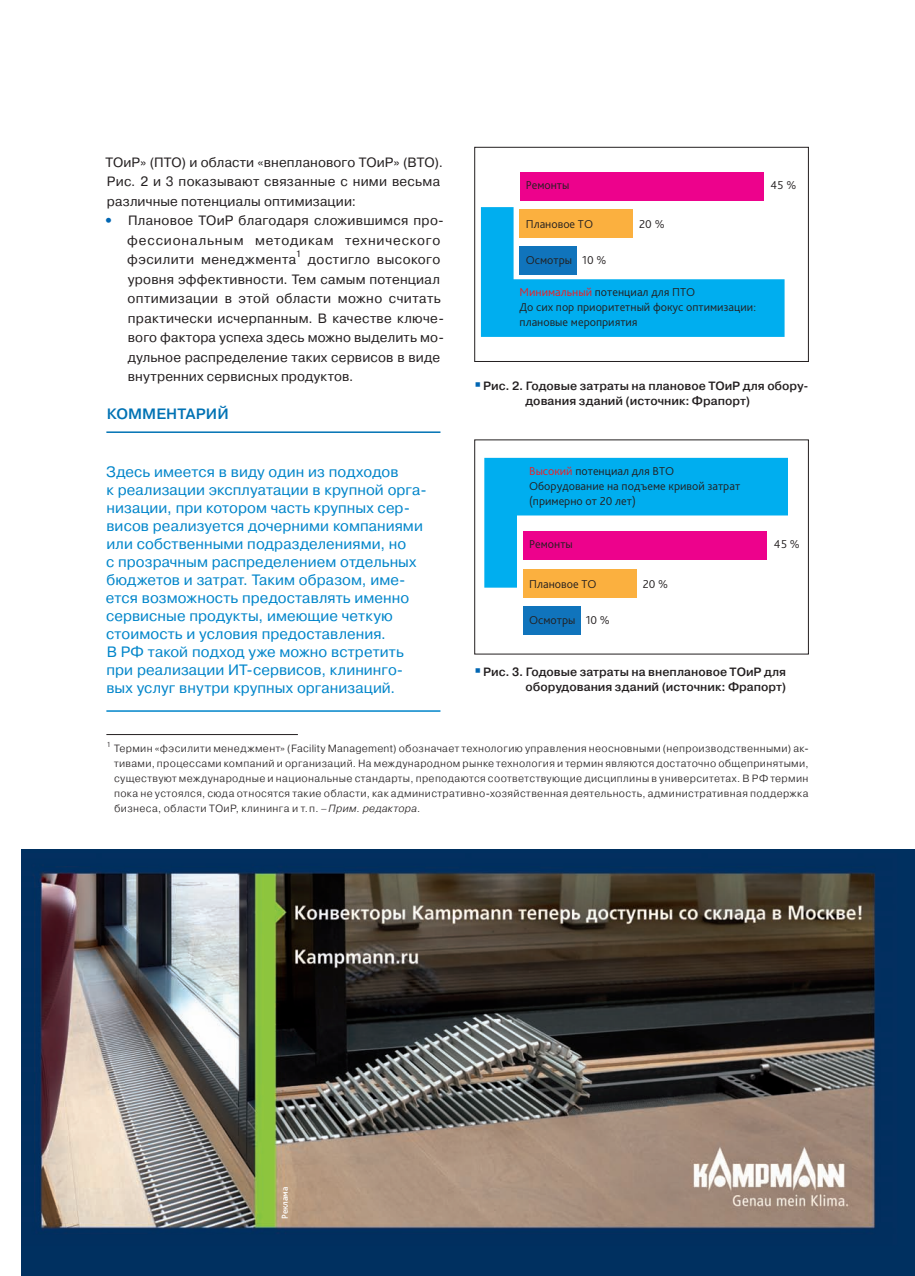
<style>
.page{position:relative;width:915px;height:1276px;background:#fff}
.page>*{position:absolute;margin:0;border:0;box-sizing:border-box;transform-origin:0 0}
.t1{font:15px/18px "Pragmatica";letter-spacing:.005em;color:#0085ca}
.t2{font:500 15px "Pragmatica";letter-spacing:.015em;color:#0072b4}
.t3{font:13.5px/19.5px "Pragmatica";letter-spacing:.02em;color:#231f20}
.t4{font:13.5px/19.5px "Pragmatica";letter-spacing:.04em;color:#231f20}
.t5{font:300 12px/15px "Bliss Pro";color:#231f20}
.t6{font:500 12px/15px "Pragmatica";letter-spacing:.005em;color:#231f20}
.t7{font:300 10.5px/15px "Pragmatica";letter-spacing:.035em;color:#231f20;text-align:justify}
.t8{font:9.45px "Pragmatica";color:#231f20}
.t9{font:500 9px "Bliss Pro";letter-spacing:-.005em;color:#fff}
.t10{font:300 7.35px "Pragmatica";color:#231f20}
.s1{font-weight:800;color:#0166b3}
.s2{color:#ee1d23}
.s3{font-style:italic}
</style>
<div class="page">
<hr style="left:106px;top:431px;width:334px;height:2px;background:#0072b4">
<hr style="left:106px;top:710px;width:334px;height:2px;background:#0085ca">
<div style="left:519px;top:172px;width:244px;height:28px;background:#ed028c"></div>
<svg style="left:480px;top:207px;width:304px;height:130px"></svg>
<div style="left:474px;top:147px;width:334px;height:215px;border:1px solid #231f20"></div>
<div style="left:523px;top:569px;width:113px;height:28px;background:#fbb03f"></div>
<div style="left:523px;top:606px;width:57px;height:28px;background:#1074bc"></div>
<svg style="left:484px;top:458px;width:303px;height:129px"></svg>
<hr style="left:106px;top:734px;width:192px;height:1px;background:#231f20">
<img style="left:21px;top:853px;width:893px;height:423px">
<p class="t3" style="left:105px;top:152px;width:339px">ТОиР» (ПТО) и области «внепланового ТОиР» (ВТО).<br>Рис. 2 и 3 показывают связанные с ними весьма различные потенциалы оптимизации:</p>
<p class="t4" style="left:127px;top:211px;width:318px;text-indent:-23px"><span class="s1">•</span> Плановое ТОиР благодаря сложившимся про&shy;фессиональным методикам технического фэсилити менеджмента</p>
<p class="t8" style="left:295px;top:248px;width:7px">1</p>
<p class="t3" style="left:127px;top:250px;width:318px;text-indent:180px">достигло высокого уровня эффективности. Тем самым потенциал оптимизации в этой области можно считать практически исчерпанным. В качестве ключе&shy;вого фактора успеха здесь можно выделить мо&shy;дульное распределение таких сервисов в виде внутренних сервисных продуктов.</p>
<h1 class="t2" style="left:107px;top:404px;width:123px">Комментарий</h1>
<p class="t1" style="left:106px;top:463px;width:322px">Здесь имеется в виду один из подходов<br>к реализации эксплуатации в крупной орга&shy;низации, при котором часть крупных сер&shy;висов реализуется дочерними компаниями или собственными подразделениями, но<br>с прозрачным распределением отдельных бюджетов и затрат. Таким образом, име&shy;ется возможность предоставлять именно сервисные продукты, имеющие четкую стоимость и условия предоставления.<br>В РФ такой подход уже можно встретить при реализации ИТ-сервисов, клининго&shy;вых услуг внутри крупных организаций.</p>
<p class="t5" style="left:525px;top:177px;width:45px">Ремонты</p>
<p class="t5" style="left:525px;top:217px;width:69px">Плановое ТО</p>
<p class="t5" style="left:525px;top:253px;width:48px">Осмотры</p>
<p class="t5" style="left:519px;top:284px;width:238px"><span class="s2">Минимальный</span> потенциал для ПТО<br>До сих пор приоритетный фокус оптимизации: плановые мероприятия</p>
<p class="t5" style="left:639px;top:217px;width:27px">20 %</p>
<p class="t5" style="left:582px;top:253px;width:26px">10 %</p>
<p class="t5" style="left:770px;top:177px;width:27px">45 %</p>
<p class="t6" style="left:525px;top:378px;width:284px;text-indent:-42px">Рис. 2. Годовые затраты на плановое ТОиР для обору&shy;дования зданий (источник: Фрапорт)</p>
<p class="t5" style="left:529px;top:463px;width:212px"><span class="s2">Высокий</span> потенциал для ВТО<br>Оборудование на подъеме кривой затрат (примерно от 20 лет)</p>
<p class="t5" style="left:529px;top:536px;width:45px">Ремонты</p>
<p class="t5" style="left:529px;top:576px;width:69px">Плановое ТО</p>
<p class="t5" style="left:529px;top:612px;width:48px">Осмотры</p>
<p class="t5" style="left:585px;top:612px;width:26px">10 %</p>
<p class="t5" style="left:642px;top:576px;width:27px">20 %</p>
<p class="t5" style="left:773px;top:536px;width:27px">45 %</p>
<p class="t6" style="left:483px;top:664px;width:304px;text-align:right">Рис. 3. Годовые затраты на внеплановое ТОиР для оборудования зданий (источник: Фрапорт)</p>
<p class="t10" style="left:106px;top:739px;width:6px">1</p>
<p class="t7" style="left:114px;top:740px;width:695px">Термин «фэсилити менеджмент» (Facility Management) обозначает технологию управления неосновными (непроизводственными) ак&shy;тивами, процессами компаний и организаций. На международном рынке технология и термин являются достаточно общепринятыми, существуют международные и национальные стандарты, преподаются соответствующие дисциплины в университетах. В РФ термин пока не устоялся, сюда относятся такие области, как административно-хозяйственная деятельность, административная поддержка бизнеса, области ТОиР, клининга и т.п. –<span class="s3">Прим. редактора</span>.</p>
<p class="t9" style="left:279px;top:1218px;width:34px;rotate:-90deg">Реклама</p>
</div>
